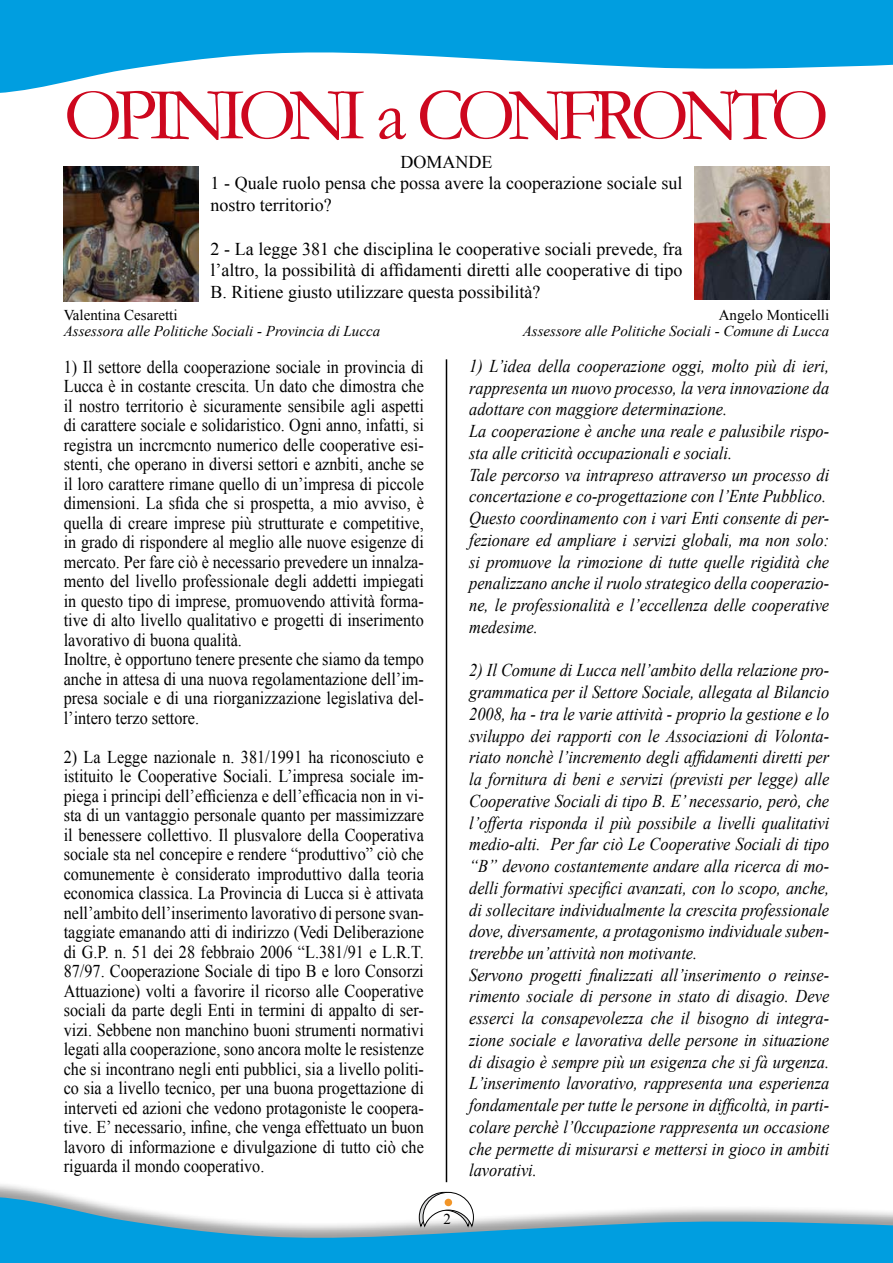
<style>
.page{position:relative;width:893px;height:1263px;background:#fff}
.page>*{position:absolute;margin:0;border:0;box-sizing:border-box;transform-origin:0 0}
.t1{font:75px "Garamond";letter-spacing:-.1em;color:#cd071e}
.t2{font:18px/19.5px "Times New Roman";color:#000;scale:.9 1}
.t3{font:italic 18px/21.8px "Times New Roman";color:#000;scale:.91 1}
.t4{font:18px/21.8px "Times New Roman";color:#000}
.t5{font:italic 15px "Times New Roman";color:#000}
.t6{font:15px "Times New Roman";color:#000}
</style>
<div class="page">
<svg style="left:0;top:1195px;width:892px;height:68px;fill:#009ee0"></svg>
<svg style="left:0;top:0;width:892px;height:93px;fill:#009ee0"></svg>
<svg style="left:418px;top:1191px;width:56px;height:37px"></svg>
<div style="left:445px;top:1199px;width:7px;height:7px;background:#f29527;border-radius:50%"></div>
<svg style="left:892px;top:1212px;width:1px;height:51px"></svg>
<svg style="left:892px;top:0;width:1px;height:65px"></svg>
<img style="left:64px;top:166px;width:135px;height:135px">
<img style="left:695px;top:167px;width:134px;height:133px">
<hr style="left:446px;top:359px;width:1px;height:823px;background:#000">
<h1 class="t1" style="left:64px;top:64px;width:767px">OPINIONI a CONFRONTO</h1>
<p class="t4" style="left:210px;top:151px;width:473px;text-indent:190px">DOMANDE<br>1 - Quale ruolo pensa che possa avere la cooperazione sociale sul nostro territorio?</p>
<p class="t4" style="left:210px;top:237px;width:473px;text-align:justify">2 - La legge 381 che disciplina le cooperative sociali prevede, fra l’altro, la possibilità di affidamenti diretti alle cooperative di tipo B. Ritiene giusto utilizzare questa possibilità?</p>
<p class="t6" style="left:64px;top:305px;width:115px">Valentina Cesaretti</p>
<p class="t5" style="left:64px;top:321px;width:318px">Assessora alle Politiche Sociali - Provincia di Lucca</p>
<p class="t2" style="left:64px;top:357px;width:402px">1) Il settore della cooperazione sociale in provincia di Lucca è in costante crescita. Un dato che dimostra che il nostro territorio è sicuramente sensibile agli aspetti di carattere sociale e solidaristico. Ogni anno, infatti, si registra un incrcmcnto numerico delle cooperative esi&shy;stenti, che operano in diversi settori e aznbiti, anche se il loro carattere rimane quello di un’impresa di piccole dimensioni. La sfida che si prospetta, a mio avviso, è quella di creare imprese più strutturate e competitive, in grado di rispondere al meglio alle nuove esigenze di mercato. Per fare ciò è necessario prevedere un innalza&shy;mento del livello professionale degli addetti impiegati in questo tipo di imprese, promuovendo attività forma&shy;tive di alto livello qualitativo e progetti di inserimento lavorativo di buona qualità.<br>Inoltre, è opportuno tenere presente che siamo da tempo anche in attesa di una nuova regolamentazione dell’im&shy;presa sociale e di una riorganizzazione legislativa del&shy;l’intero terzo settore.</p>
<p class="t2" style="left:64px;top:747px;width:402px;text-align:justify">2) La Legge nazionale n. 381/1991 ha riconosciuto e istituito le Cooperative Sociali. L’impresa sociale im&shy;piega i principi dell’efficienza e dell’efficacia non in vi&shy;sta di un vantaggio personale quanto per massimizzare il benessere collettivo. Il plusvalore della Cooperativa sociale sta nel concepire e rendere “produttivo” ciò che comunemente è considerato improduttivo dalla teoria economica classica. La Provincia di Lucca si è attivata nell’ambito dell’inserimento lavorativo di persone svan&shy;taggiate emanando atti di indirizzo (Vedi Deliberazione di G.P. n. 51 dei 28 febbraio 2006 “L.381/91 e L.R.T.<br>87/97. Cooperazione Sociale di tipo B e loro Consorzi Attuazione) volti a favorire il ricorso alle Cooperative sociali da parte degli Enti in termini di appalto di ser&shy;vizi. Sebbene non manchino buoni strumenti normativi legati alla cooperazione, sono ancora molte le resistenze che si incontrano negli enti pubblici, sia a livello politi&shy;co sia a livello tecnico, per una buona progettazione di interveti ed azioni che vedono protagoniste le coopera&shy;tive. E’ necessario, infine, che venga effettuato un buon lavoro di informazione e divulgazione di tutto ciò che riguarda il mondo cooperativo.</p>
<p class="t6" style="left:444px;top:1209px;width:9px">2</p>
<p class="t6" style="left:719px;top:305px;width:112px">Angelo Monticelli</p>
<p class="t5" style="left:523px;top:321px;width:308px">Assessore alle Politiche Sociali - Comune di Lucca</p>
<p class="t3" style="left:469px;top:354px;width:397px">1) L’idea della cooperazione oggi, molto più di ieri, rappresenta un nuovo processo, la vera innovazione da adottare con maggiore determinazione.<br>La cooperazione è anche una reale e palusibile rispo&shy;sta alle criticità occupazionali e sociali.<br>Tale percorso va intrapreso attraverso un processo di concertazione e co-progettazione con l’Ente Pubblico.<br>Questo coordinamento con i vari Enti consente di per&shy;fezionare ed ampliare i servizi globali, ma non solo: si promuove la rimozione di tutte quelle rigidità che penalizzano anche il ruolo strategico della cooperazio&shy;ne, le professionalità e l’eccellenza delle cooperative medesime.</p>
<p class="t3" style="left:469px;top:659px;width:397px">2) Il Comune di Lucca nell’ambito della relazione pro&shy;grammatica per il Settore Sociale, allegata al Bilancio 2008, ha - tra le varie attività - proprio la gestione e lo sviluppo dei rapporti con le Associazioni di Volonta&shy;riato nonchè l’incremento degli affidamenti diretti per la fornitura di beni e servizi (previsti per legge) alle Cooperative Sociali di tipo B. E’ necessario, però, che l’offerta risponda il più possibile a livelli qualitativi medio-alti. Per far ciò Le Cooperative Sociali di tipo “B” devono costantemente andare alla ricerca di mo&shy;delli formativi specifici avanzati, con lo scopo, anche, di sollecitare individualmente la crescita professionale dove, diversamente, a protagonismo individuale suben&shy;trerebbe un’attività non motivante.<br>Servono progetti finalizzati all’inserimento o reinse&shy;rimento sociale di persone in stato di disagio. Deve esserci la consapevolezza che il bisogno di integra&shy;zione sociale e lavorativa delle persone in situazione di disagio è sempre più un esigenza che si fà urgenza.<br>L’inserimento lavorativo, rappresenta una esperienza fondamentale per tutte le persone in difficoltà, in parti&shy;colare perchè l’0ccupazione rappresenta un occasione che permette di misurarsi e mettersi in gioco in ambiti lavorativi.</p>
</div>
